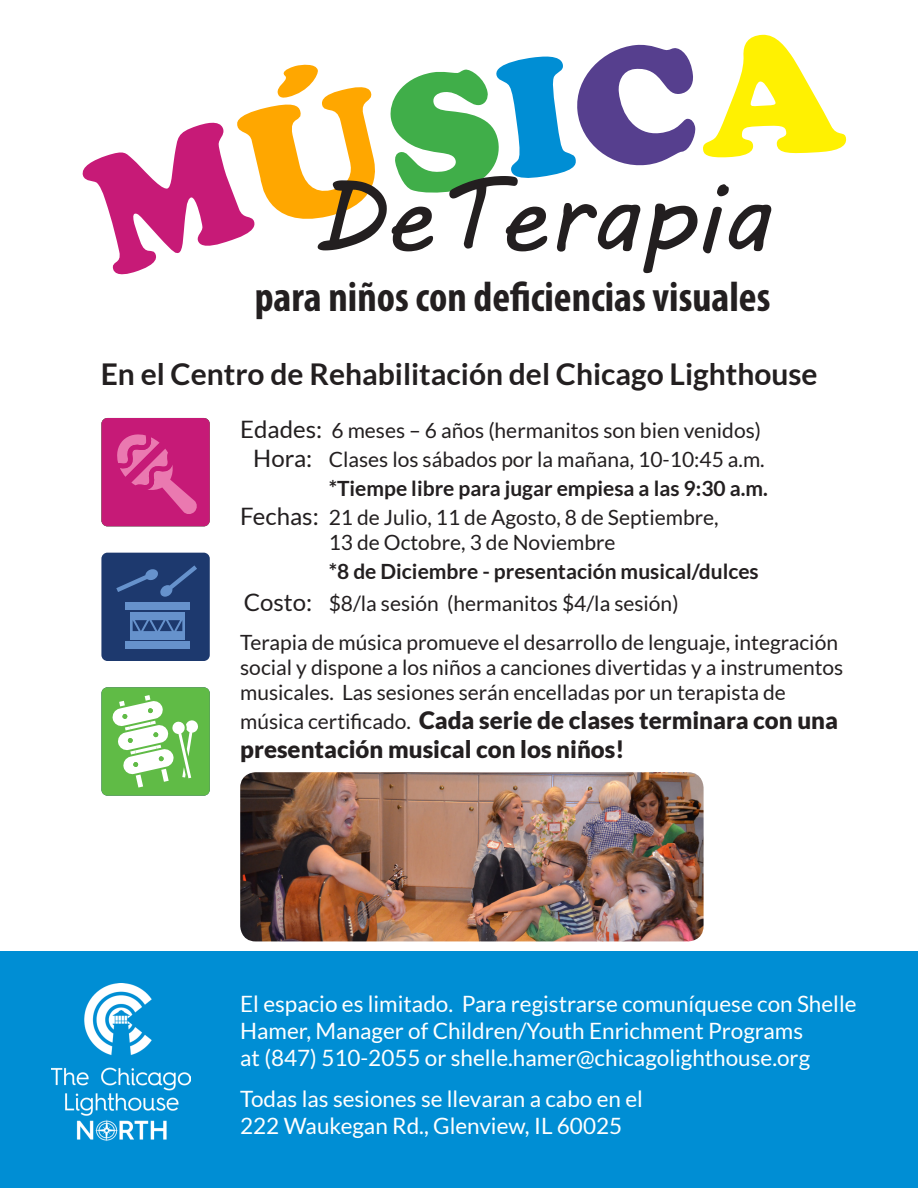
<style>
.page{position:relative;width:918px;height:1188px;background:#fff}
.page>*{position:absolute;margin:0;border:0;box-sizing:border-box;transform-origin:0 0}
.t1{font:100.65px "MV Boli";color:#231f20}
.t2{font:700 condensed 42.3px "Myriad Pro";color:#231f20}
.t3{font:700 30px "Lato";color:#231f20}
.t4{font:900 24px/28.8px "Lato";color:#231f20}
.t5{font:22.5px/27px "Lato";color:#fff}
.t6{font:21px/25.2px "Lato";color:#231f20}
.t7{font:700 21px "Lato";color:#231f20}
.s1{font-size:24px}
.s2{font-weight:400;font-size:21px}
</style>
<div class="page">
<div style="left:0;top:952px;width:918px;height:236px;background:#008ed4"></div>
<img style="left:240px;top:772px;width:464px;height:169px">
<div style="left:101px;top:687px;width:109px;height:109px;background:#60bb46;border-radius:6px"></div>
<svg style="left:112px;top:695px;width:86px;height:93px"></svg>
<div style="left:101px;top:418px;width:109px;height:108px;background:#c61a77;border-radius:6px"></div>
<svg style="left:117px;top:434px;width:80px;height:80px"></svg>
<div style="left:101px;top:553px;width:109px;height:108px;background:#1d396e;border-radius:6px"></div>
<svg style="left:116px;top:565px;width:81px;height:32px"></svg>
<div style="left:125px;top:603px;width:65px;height:7px;background:#6692cc"></div>
<div style="left:125px;top:641px;width:65px;height:8px;background:#6692cc"></div>
<div style="left:130px;top:612px;width:54px;height:27px;background:#6692cc"></div>
<svg style="left:133px;top:620px;width:49px;height:11px"></svg>
<img style="left:51px;top:983px;width:139px;height:158px">
<p class="t1" style="left:313px;top:147px;width:458px">DeTerapia</p>
<p class="t2" style="left:255px;top:271px;width:517px">para niños con deficiencias visuales</p>
<p class="t3" style="left:101px;top:357px;width:718px">En el Centro de Rehabilitación del Chicago Lighthouse</p>
<p class="t6" style="left:240px;top:418px;width:522px"><span class="s1">Edades:</span> 6 meses – 6 años (hermanitos son bien venidos)</p>
<p class="t6" style="left:253px;top:447px;width:513px"><span class="s1">Hora:</span> Clases los sábados por la mañana, 10-10:45 a.m.</p>
<p class="t7" style="left:329px;top:476px;width:441px">*Tiempe libre para jugar empiesa a las 9:30 a.m.</p>
<p class="t6" style="left:329px;top:504px;width:392px;text-indent:-88px"><span class="s1">Fechas:</span> 21 de Julio, 11 de Agosto, 8 de Septiembre,<br>13 de Octobre, 3 de Noviembre</p>
<p class="t7" style="left:329px;top:559px;width:432px">*8 de Diciembre - presentación musical/dulces</p>
<p class="t6" style="left:244px;top:591px;width:436px"><span class="s1">Costo:</span> $8/la sesión (hermanitos $4/la sesión)</p>
<p class="t6" style="left:240px;top:629px;width:605px">Terapia de música promueve el desarrollo de lenguaje, integración social y dispone a los niños a canciones divertidas y a instrumentos musicales. Las sesiones serán encelladas por un terapista de</p>
<p class="t4" style="left:240px;top:705px;width:599px"><span class="s2">música certificado.</span> Cada serie de clases terminara con una presentación musical con los niños!</p>
<p class="t5" style="left:240px;top:990px;width:618px">El espacio es limitado. Para registrarse comuníquese con Shelle<br>Hamer, Manager of Children/Youth Enrichment Programs</p>
<p class="t5" style="left:240px;top:1044px;width:571px">at (847) 510-2055 or shelle.hamer@chicagolighthouse.org</p>
<p class="t5" style="left:240px;top:1085px;width:404px">Todas las sesiones se llevaran a cabo en el</p>
<p class="t5" style="left:240px;top:1112px;width:383px">222 Waukegan Rd., Glenview, IL 60025</p>
</div>
